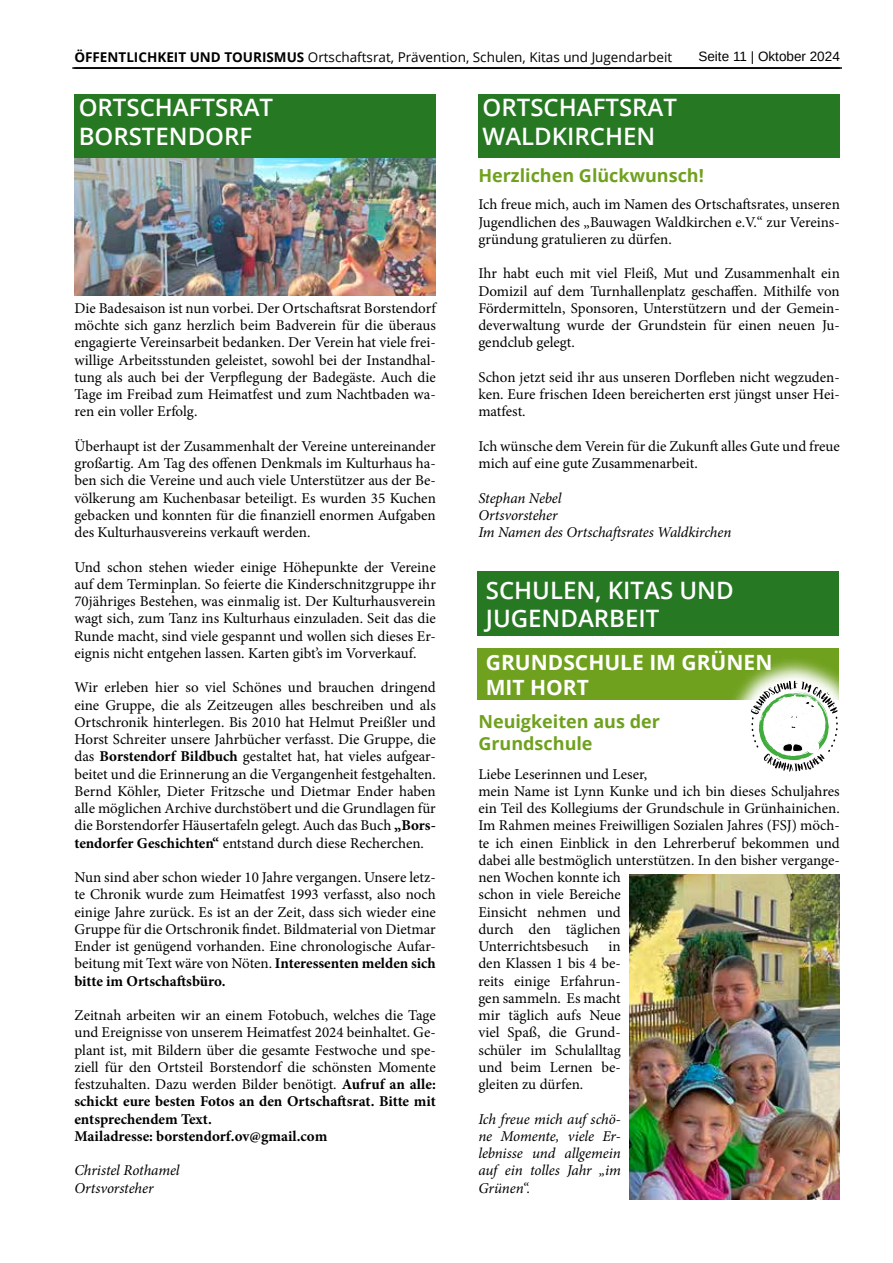
<style>
.page{position:relative;width:893px;height:1263px;background:#fff}
.page>*{position:absolute;margin:0;border:0;box-sizing:border-box;transform-origin:0 0}
.t1{font:600 24px/28.8px "Open Sans";color:#fff}
.t2{font:700 21px/25.2px "Open Sans";color:#fff}
.t3{font:700 18px/21.6px "Open Sans";color:#70a11e}
.t4{font:15px/17.2px "Minion Pro";color:#000;text-align:justify}
.t5{font:italic 15px/17.2px "Minion Pro";letter-spacing:-.01em;color:#000}
.t6{font:13.5px "Open Sans";color:#000}
.t7{font:13.5px "Arimo";color:#000}
.s1{font-weight:700}
</style>
<div class="page">
<hr style="left:72px;top:67px;width:768px;height:2px;background:#000">
<img style="left:74px;top:158px;width:362px;height:138px">
<div style="left:74px;top:94px;width:362px;height:64px;background:#277822"></div>
<hr style="left:74px;top:67px;width:768px;height:2px;background:#000">
<div style="left:478px;top:94px;width:362px;height:64px;background:#277822"></div>
<div style="left:477px;top:572px;width:362px;height:64px;background:#277822"></div>
<div style="left:477px;top:648px;width:362px;height:52px;background:#70a11e"></div>
<svg style="left:733px;top:660px;width:106px;height:51px"></svg>
<svg style="left:751px;top:681px;width:87px;height:91px"></svg>
<img style="left:629px;top:875px;width:211px;height:324px">
<p class="t6" style="left:74px;top:48px;width:599px"><span class="s1">ÖFFENTLICHKEIT UND TOURISMUS</span> Ortschaftsrat, Prävention, Schulen, Kitas und Jugendarbeit</p>
<h1 class="t1" style="left:483px;top:93px;width:196px">ORTSCHAFTSRAT<br>WALDKIRCHEN</h1>
<h1 class="t1" style="left:79px;top:93px;width:196px">ORTSCHAFTSRAT<br>BORSTENDORF</h1>
<p class="t7" style="left:698px;top:48px;width:143px">Seite 11 | Oktober 2024</p>
<p class="t4" style="left:74px;top:299px;width:363px">Die Badesaison ist nun vorbei. Der Ortschaftsrat Borstendorf möchte sich ganz herzlich beim Badverein für die überaus engagierte Vereinsarbeit bedanken. Der Verein hat viele frei&shy;willige Arbeitsstunden geleistet, sowohl bei der Instandhal&shy;tung als auch bei der Verpflegung der Badegäste. Auch die Tage im Freibad zum Heimatfest und zum Nachtbaden wa&shy;ren ein voller Erfolg.</p>
<p class="t4" style="left:74px;top:437px;width:363px">Überhaupt ist der Zusammenhalt der Vereine untereinander großartig. Am Tag des offenen Denkmals im Kulturhaus ha&shy;ben sich die Vereine und auch viele Unterstützer aus der Be&shy;völkerung am Kuchenbasar beteiligt. Es wurden 35 Kuchen gebacken und konnten für die finanziell enormen Aufgaben des Kulturhausvereins verkauft werden.</p>
<p class="t4" style="left:74px;top:558px;width:363px">Und schon stehen wieder einige Höhepunkte der Vereine auf dem Terminplan. So feierte die Kinderschnitzgruppe ihr 70jähriges Bestehen, was einmalig ist. Der Kulturhausverein wagt sich, zum Tanz ins Kulturhaus einzuladen. Seit das die Runde macht, sind viele gespannt und wollen sich dieses Er&shy;eignis nicht entgehen lassen. Karten gibt’s im Vorverkauf.</p>
<p class="t4" style="left:74px;top:679px;width:363px">Wir erleben hier so viel Schönes und brauchen dringend eine Gruppe, die als Zeitzeugen alles beschreiben und als Ortschronik hinterlegen. Bis 2010 hat Helmut Preißler und Horst Schreiter unsere Jahrbücher verfasst. Die Gruppe, die das <span class="s1">Borstendorf Bildbuch</span> gestaltet hat, hat vieles aufgear&shy;beitet und die Erinnerung an die Vergangenheit festgehalten.<br>Bernd Köhler, Dieter Fritzsche und Dietmar Ender haben alle möglichen Archive durchstöbert und die Grundlagen für die Borstendorfer Häusertafeln gelegt. Auch das Buch <span class="s1">„Bors&shy;tendorfer Geschichten“</span> entstand durch diese Recherchen.</p>
<p class="t4" style="left:74px;top:869px;width:363px">Nun sind aber schon wieder 10 Jahre vergangen. Unsere letz&shy;te Chronik wurde zum Heimatfest 1993 verfasst, also noch einige Jahre zurück. Es ist an der Zeit, dass sich wieder eine Gruppe für die Ortschronik findet. Bildmaterial von Dietmar Ender ist genügend vorhanden. Eine chronologische Aufar&shy;beitung mit Text wäre von Nöten. <span class="s1">Interessenten melden sich bitte im Ortschaftsbüro.</span></p>
<p class="t4" style="left:74px;top:1007px;width:363px;text-align:left">Zeitnah arbeiten wir an einem Fotobuch, welches die Tage und Ereignisse von unserem Heimatfest 2024 beinhaltet. Ge&shy;plant ist, mit Bildern über die gesamte Festwoche und spe&shy;ziell für den Ortsteil Borstendorf die schönsten Momente festzuhalten. Dazu werden Bilder benötigt. <span class="s1">Aufruf an alle: schickt eure besten Fotos an den Ortschaftsrat. Bitte mit entsprechendem Text.<br>Mailadresse: borstendorf.ov@gmail.com</span></p>
<p class="t5" style="left:74px;top:1162px;width:107px">Christel Rothamel<br>Ortsvorsteher</p>
<p class="t3" style="left:478px;top:164px;width:227px">Herzlichen Glückwunsch!</p>
<p class="t4" style="left:478px;top:196px;width:363px">Ich freue mich, auch im Namen des Ortschaftsrates, unseren Jugendlichen des „Bauwagen Waldkirchen e.V.“ zur Vereins&shy;gründung gratulieren zu dürfen.</p>
<p class="t4" style="left:478px;top:265px;width:363px">Ihr habt euch mit viel Fleiß, Mut und Zusammenhalt ein Domizil auf dem Turnhallenplatz geschaffen. Mithilfe von Fördermitteln, Sponsoren, Unterstützern und der Gemein&shy;deverwaltung wurde der Grundstein für einen neuen Ju&shy;gendclub gelegt.</p>
<p class="t4" style="left:478px;top:368px;width:363px">Schon jetzt seid ihr aus unseren Dorfleben nicht wegzuden&shy;ken. Eure frischen Ideen bereicherten erst jüngst unser Hei&shy;matfest.</p>
<p class="t4" style="left:478px;top:437px;width:363px">Ich wünsche dem Verein für die Zukunft alles Gute und freue mich auf eine gute Zusammenarbeit.</p>
<p class="t5" style="left:478px;top:489px;width:255px">Stephan Nebel<br>Ortsvorsteher<br>Im Namen des Ortschaftsrates Waldkirchen</p>
<h1 class="t1" style="left:486px;top:575px;width:249px">SCHULEN, KITAS UND<br>JUGENDARBEIT</h1>
<h2 class="t2" style="left:486px;top:649px;width:288px">GRUNDSCHULE IM GRÜNEN<br>MIT HORT</h2>
<p class="t3" style="left:478px;top:710px;width:183px">Neuigkeiten aus der<br>Grundschule</p>
<p class="t4" style="left:478px;top:765px;width:363px;text-align:left">Liebe Leserinnen und Leser,<br>mein Name ist Lynn Kunke und ich bin dieses Schuljahres ein Teil des Kollegiums der Grundschule in Grünhainichen.<br>Im Rahmen meines Freiwilligen Sozialen Jahres (FSJ) möch&shy;te ich einen Einblick in den Lehrerberuf bekommen und dabei alle bestmöglich unterstützen. In den bisher vergange&shy;nen Wochen konnte ich<br>schon in viele Bereiche<br>Einsicht nehmen und<br>durch den täglichen<br>Unterrichtsbesuch</p>
<p class="t4" style="left:478px;top:938px;width:144px;text-indent:130px">in den Klassen 1 bis 4 be&shy;reits einige Erfahrun&shy;gen sammeln. Es macht mir täglich aufs Neue viel Spaß, die Grund&shy;schüler im Schulalltag und beim Lernen be&shy;gleiten zu dürfen.</p>
<p class="t5" style="left:478px;top:1110px;width:144px;text-align:justify">Ich freue mich auf schö&shy;ne Momente, viele Er&shy;lebnisse und allgemein auf ein tolles Jahr „im Grünen“.</p>
</div>
